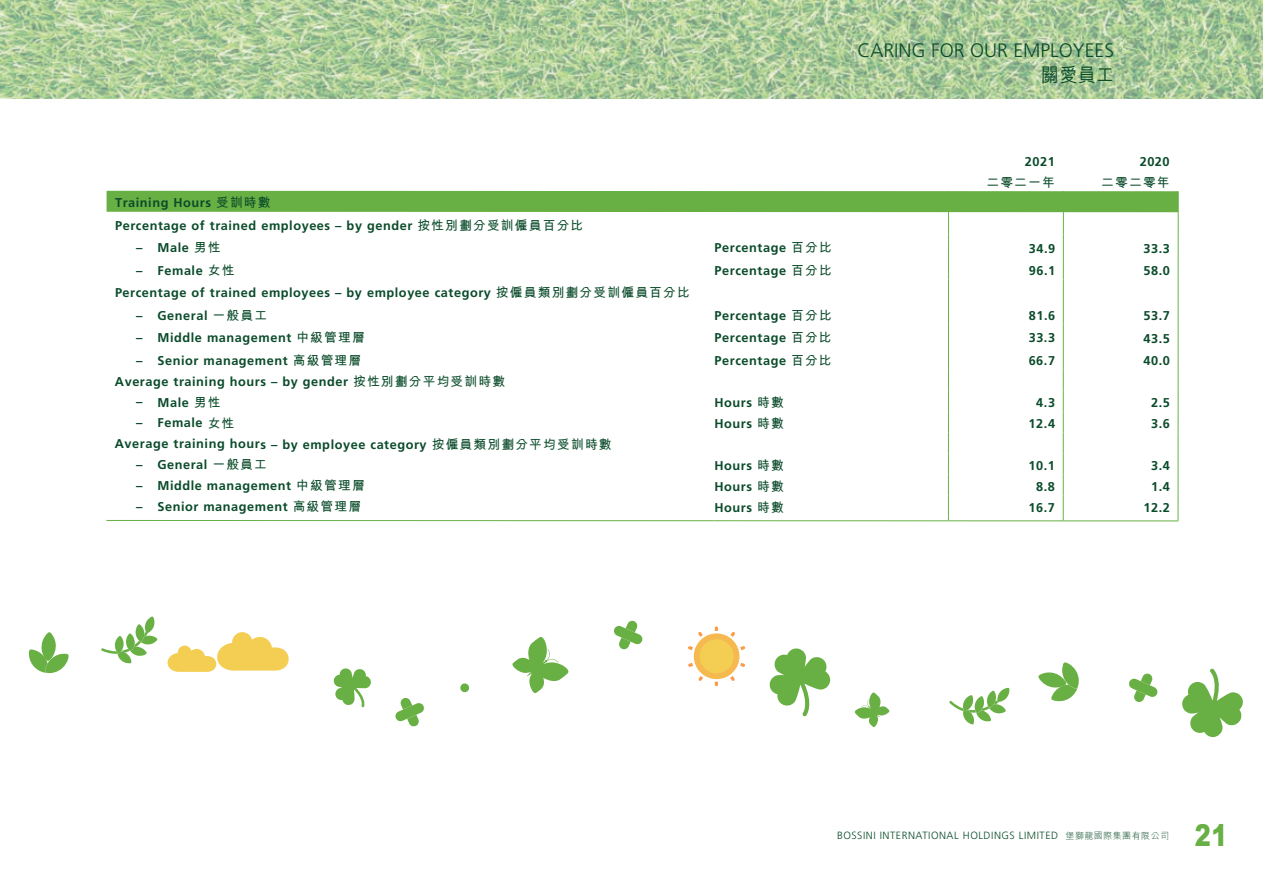
<style>
.page{position:relative;width:1263px;height:893px;background:#fff}
.page>*{position:absolute;margin:0;border:0;box-sizing:border-box;transform-origin:0 0}
.t1{font:900 30px "Arial";color:#68b044;scale:.8 1}
.t2{font:300 19.5px "Frutiger LT Std";color:#0a4b2a}
.t3{font:500 19.5px "M Hei HK";color:#0a4b2a;scale:.9 1}
.t4{font:700 12.75px/22.5px "Frutiger LT Std";letter-spacing:.04em;color:#0a4b2a}
.t5{font:700 12.75px "M Hei HK";letter-spacing:.09em;color:#0a4b2a}
.t6{font:300 10.5px "Frutiger LT Std";letter-spacing:.05em;color:#0a4b2a}
.s1{font-family:"M Hei HK"}
.s2{font-family:"M Hei HK";font-size:9px}
</style>
<div class="page">
<img style="left:0;top:0;width:1263px;height:98px">
<svg style="left:107px;top:191px;width:1072px;height:330px"></svg>
<hr style="left:106px;top:520px;width:608px;height:1px;background:#68b044">
<hr style="left:714px;top:520px;width:234px;height:1px;background:#68b044">
<hr style="left:948px;top:520px;width:115px;height:1px;background:#68b044">
<hr style="left:1063px;top:520px;width:115px;height:1px;background:#68b044">
<div style="left:460px;top:683px;width:9px;height:9px;background:#68b044;border-radius:50%"></div>
<svg style="left:949px;top:688px;width:61px;height:36px"></svg>
<svg style="left:101px;top:616px;width:56px;height:48px"></svg>
<svg style="left:769px;top:648px;width:61px;height:68px"></svg>
<svg style="left:395px;top:698px;width:29px;height:29px"></svg>
<svg style="left:28px;top:632px;width:41px;height:41px"></svg>
<svg style="left:1038px;top:662px;width:41px;height:40px"></svg>
<svg style="left:168px;top:632px;width:121px;height:40px"></svg>
<svg style="left:854px;top:692px;width:36px;height:36px"></svg>
<svg style="left:512px;top:637px;width:57px;height:57px"></svg>
<svg style="left:688px;top:626px;width:57px;height:60px"></svg>
<div style="left:694px;top:633px;width:45px;height:46px;background:#f5b94f;border-radius:50%"></div>
<div style="left:700px;top:639px;width:34px;height:34px;background:#f3ce52;border-radius:50%"></div>
<svg style="left:614px;top:621px;width:29px;height:28px"></svg>
<svg style="left:1129px;top:674px;width:29px;height:28px"></svg>
<svg style="left:334px;top:668px;width:37px;height:39px"></svg>
<svg style="left:1182px;top:669px;width:61px;height:68px"></svg>
<h2 class="t2" style="left:857px;top:39px;width:258px">CARING FOR OUR EMPLOYEES</h2>
<h2 class="t3" style="left:1041px;top:60px;width:82px">關愛員工</h2>
<p class="t4" style="left:1025px;top:150px;width:32px">2021</p>
<p class="t4" style="left:1140px;top:150px;width:32px">2020</p>
<p class="t5" style="left:986px;top:173px;width:70px">二零二一年</p>
<p class="t5" style="left:1101px;top:173px;width:70px">二零二零年</p>
<p class="t4" style="left:115px;top:192px;width:470px">Training Hours <span class="s1">受訓時數<br></span>Percentage of trained employees – by gender <span class="s1">按性別劃分受訓僱員百分比</span></p>
<p class="t4" style="left:136px;top:237px;width:86px">– Male <span class="s1">男性</span></p>
<p class="t4" style="left:715px;top:237px;width:119px">Percentage <span class="s1">百分比</span></p>
<p class="t4" style="left:1029px;top:237px;width:28px">34.9</p>
<p class="t4" style="left:1143px;top:237px;width:28px">33.3</p>
<p class="t4" style="left:136px;top:259px;width:100px">– Female <span class="s1">女性</span></p>
<p class="t4" style="left:715px;top:259px;width:119px">Percentage <span class="s1">百分比</span></p>
<p class="t4" style="left:1029px;top:259px;width:28px">96.1</p>
<p class="t4" style="left:1143px;top:259px;width:28px">58.0</p>
<p class="t4" style="left:115px;top:282px;width:576px">Percentage of trained employees – by employee category <span class="s1">按僱員類別劃分受訓僱員百分比</span></p>
<p class="t4" style="left:136px;top:304px;width:132px">– General <span class="s1">一般員工</span></p>
<p class="t4" style="left:715px;top:304px;width:119px">Percentage <span class="s1">百分比</span></p>
<p class="t4" style="left:1029px;top:304px;width:28px">81.6</p>
<p class="t4" style="left:1143px;top:304px;width:28px">53.7</p>
<p class="t4" style="left:136px;top:326px;width:230px">– Middle management <span class="s1">中級管理層</span></p>
<p class="t4" style="left:714px;top:327px;width:119px">Percentage <span class="s1">百分比</span></p>
<p class="t4" style="left:1029px;top:327px;width:28px">33.3</p>
<p class="t4" style="left:1143px;top:327px;width:28px">43.5</p>
<p class="t4" style="left:136px;top:349px;width:227px">– Senior management <span class="s1">高級管理層</span></p>
<p class="t4" style="left:714px;top:349px;width:119px">Percentage <span class="s1">百分比</span></p>
<p class="t4" style="left:1029px;top:349px;width:28px">66.7</p>
<p class="t4" style="left:1143px;top:349px;width:28px">40.0</p>
<p class="t4" style="left:115px;top:370px;width:392px">Average training hours – by gender <span class="s1">按性別劃分平均受訓時數</span></p>
<p class="t4" style="left:136px;top:391px;width:86px">– Male <span class="s1">男性</span></p>
<p class="t4" style="left:714px;top:391px;width:71px">Hours <span class="s1">時數</span></p>
<p class="t4" style="left:1036px;top:391px;width:20px">4.3</p>
<p class="t4" style="left:1151px;top:391px;width:20px">2.5</p>
<p class="t4" style="left:136px;top:412px;width:100px">– Female <span class="s1">女性</span></p>
<p class="t4" style="left:714px;top:412px;width:71px">Hours <span class="s1">時數</span></p>
<p class="t4" style="left:1029px;top:412px;width:28px">12.4</p>
<p class="t4" style="left:1151px;top:412px;width:20px">3.6</p>
<p class="t4" style="left:115px;top:433px;width:498px">Average training hours – by employee category <span class="s1">按僱員類別劃分平均受訓時數</span></p>
<p class="t4" style="left:136px;top:454px;width:132px">– General <span class="s1">一般員工</span></p>
<p class="t4" style="left:714px;top:454px;width:71px">Hours <span class="s1">時數</span></p>
<p class="t4" style="left:1028px;top:454px;width:28px">10.1</p>
<p class="t4" style="left:1151px;top:454px;width:20px">3.4</p>
<p class="t4" style="left:136px;top:475px;width:230px">– Middle management <span class="s1">中級管理層</span></p>
<p class="t4" style="left:714px;top:475px;width:71px">Hours <span class="s1">時數</span></p>
<p class="t4" style="left:1036px;top:475px;width:20px">8.8</p>
<p class="t4" style="left:1151px;top:475px;width:20px">1.4</p>
<p class="t4" style="left:136px;top:496px;width:227px">– Senior management <span class="s1">高級管理層</span></p>
<p class="t4" style="left:714px;top:496px;width:71px">Hours <span class="s1">時數</span></p>
<p class="t4" style="left:1028px;top:496px;width:28px">16.7</p>
<p class="t4" style="left:1143px;top:496px;width:28px">12.2</p>
<p class="t6" style="left:837px;top:830px;width:334px">BOSSINI INTERNATIONAL HOLDINGS LIMITED <span class="s2">堡獅龍國際集團有限公司</span></p>
<h1 class="t1" style="left:1195px;top:814px;width:42px">21</h1>
</div>
